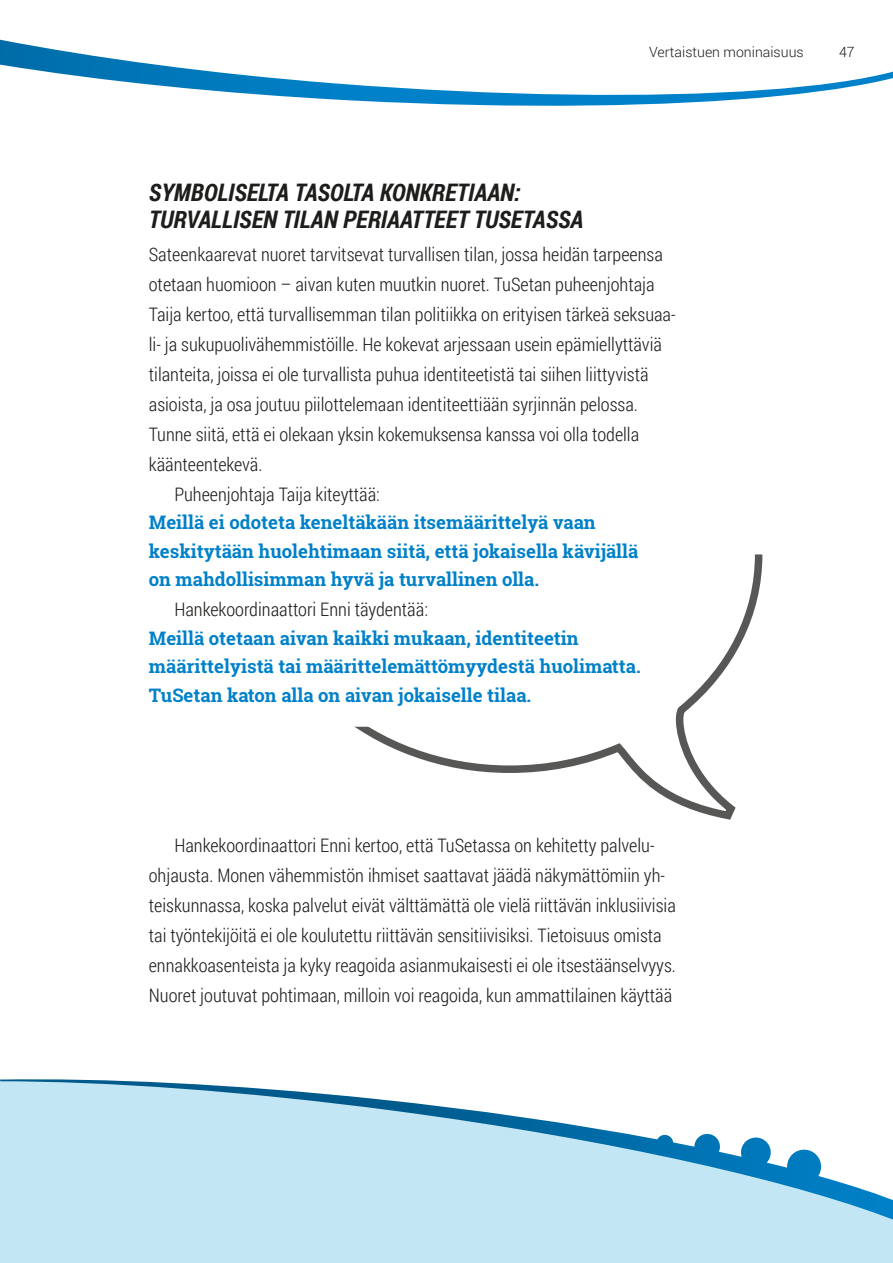
<style>
.page{position:relative;width:893px;height:1263px;background:#fff}
.page>*{position:absolute;margin:0;border:0;box-sizing:border-box;transform-origin:0 0}
.t1{font:italic 700 24.15px/27px "Roboto Condensed";color:#1d1d1b}
.t2{font:300 18.6px/30px "Roboto Condensed";color:#1d1d1b}
.t3{font:700 18.6px/28.5px "Roboto Slab";color:#0081c9}
.t4{font:300 14.1px "Roboto";color:#1d1d1b}
</style>
<div class="page">
<svg style="left:1px;top:40px;width:892px;height:66px"></svg>
<svg style="left:0;top:39px;width:1px;height:26px"></svg>
<div style="left:11px;top:1223px;width:882px;height:40px;background:#c2e6f4"></div>
<svg style="left:11px;top:1079px;width:882px;height:144px"></svg>
<div style="left:0;top:1079px;width:11px;height:184px;background:#c2e6f4"></div>
<svg style="left:355px;top:554px;width:408px;height:266px"></svg>
<div style="left:166px;top:602px;width:536px;height:59px;background:#fff"></div>
<div style="left:149px;top:515px;width:494px;height:68px;background:#fff"></div>
<div style="left:149px;top:544px;width:395px;height:67px;background:#fff"></div>
<div style="left:149px;top:631px;width:496px;height:67px;background:#fff"></div>
<div style="left:149px;top:659px;width:387px;height:68px;background:#fff"></div>
<p class="t4" style="left:649px;top:43px;width:156px">Vertaistuen moninaisuus</p>
<p class="t4" style="left:839px;top:43px;width:17px">47</p>
<p class="t1" style="left:149px;top:178px;width:436px">SYMBOLISELTA TASOLTA KONKRETIAAN:<br>TURVALLISEN TILAN PERIAATTEET TUSETASSA</p>
<p class="t2" style="left:149px;top:239px;width:516px">Sateenkaarevat nuoret tarvitsevat turvallisen tilan, jossa heidän tarpeensa</p>
<p class="t2" style="left:149px;top:269px;width:507px">otetaan huomioon – aivan kuten muutkin nuoret. TuSetan puheenjohtaja</p>
<p class="t2" style="left:149px;top:299px;width:528px">Taija kertoo, että turvallisemman tilan politiikka on erityisen tärkeä seksuaa-</p>
<p class="t2" style="left:149px;top:329px;width:515px">li- ja sukupuolivähemmistöille. He kokevat arjessaan usein epämiellyttäviä</p>
<p class="t2" style="left:149px;top:359px;width:501px">tilanteita, joissa ei ole turvallista puhua identiteetistä tai siihen liittyvistä</p>
<p class="t2" style="left:149px;top:389px;width:491px">asioista, ja osa joutuu piilottelemaan identiteettiään syrjinnän pelossa.</p>
<p class="t2" style="left:149px;top:419px;width:492px">Tunne siitä, että ei olekaan yksin kokemuksensa kanssa voi olla todella</p>
<p class="t2" style="left:149px;top:449px;width:115px">käänteentekevä.</p>
<p class="t2" style="left:174px;top:479px;width:207px">Puheenjohtaja Taija kiteyttää:</p>
<p class="t3" style="left:149px;top:508px;width:491px">Meillä ei odoteta keneltäkään itsemäärittelyä vaan keskitytään huolehtimaan siitä, että jokaisella kävijällä on mahdollisimman hyvä ja turvallinen olla.</p>
<p class="t2" style="left:174px;top:594px;width:255px">Hankekoordinaattori Enni täydentää:</p>
<p class="t3" style="left:149px;top:624px;width:493px">Meillä otetaan aivan kaikki mukaan, identiteetin määrittelyistä tai määrittelemättömyydestä huolimatta.<br>TuSetan katon alla on aivan jokaiselle tilaa.</p>
<p class="t2" style="left:149px;top:830px;width:529px;text-indent:26px">Hankekoordinaattori Enni kertoo, että TuSetassa on kehitetty palvelu&shy;ohjausta. Monen vähemmistön ihmiset saattavat jäädä näkymättömiin yh&shy;teiskunnassa, koska palvelut eivät välttämättä ole vielä riittävän inklusiivisia tai työntekijöitä ei ole koulutettu riittävän sensitiivisiksi. Tietoisuus omista ennakkoasenteista ja kyky reagoida asianmukaisesti ei ole itsestäänselvyys.<br>Nuoret joutuvat pohtimaan, milloin voi reagoida, kun ammattilainen käyttää</p>
</div>
